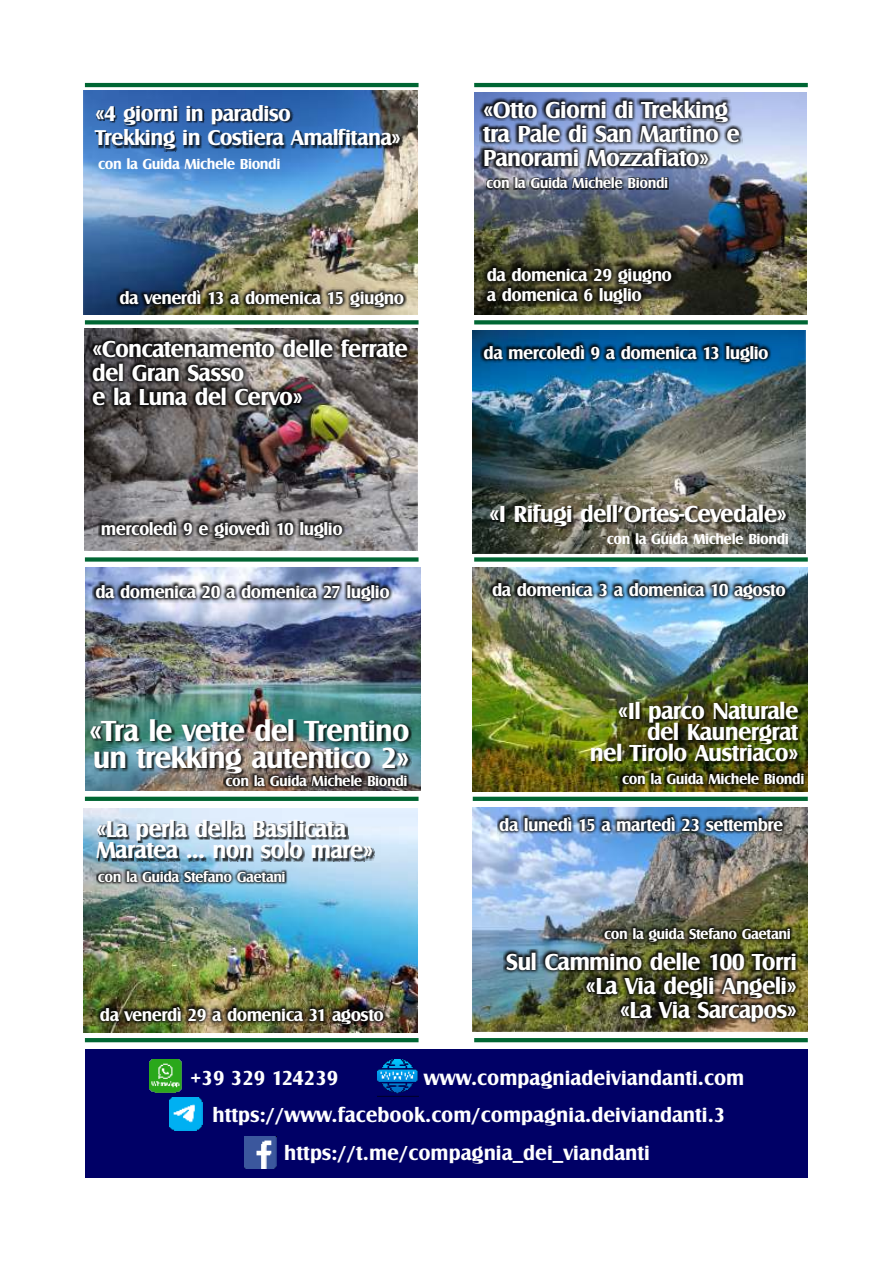
<style>
.page{position:relative;width:893px;height:1263px;background:#fff}
.page>*{position:absolute;margin:0;border:0;box-sizing:border-box;transform-origin:0 0}
.t1{font:700 30.15px/26.7px "Castle T";letter-spacing:-.03em;color:#fff}
.t2{font:700 24px/23.9px "Castle T";letter-spacing:-.03em;color:#fff}
.t3{font:700 22.2px/24.6px "Castle T";letter-spacing:-.03em;color:#fff}
.t4{font:700 21px "Castle T";color:#fff}
.t5{font:700 18px/20px "Castle T";letter-spacing:-.03em;color:#fff}
.t6{font:700 15px "Castle T";letter-spacing:-.03em;color:#fff}
</style>
<div class="page">
<img style="left:473px;top:807px;width:335px;height:224px">
<hr style="left:85px;top:83px;width:334px;height:4px;background:#063">
<svg style="left:85px;top:320px;width:334px;height:4px"></svg>
<img style="left:83px;top:90px;width:335px;height:224px">
<img style="left:97px;top:106px;width:306px;height:46px">
<img style="left:117px;top:287px;width:290px;height:24px">
<div style="left:85px;top:557px;width:334px;height:5px;background:#063"></div>
<img style="left:474px;top:93px;width:333px;height:222px">
<img style="left:480px;top:98px;width:263px;height:71px">
<img style="left:486px;top:177px;width:182px;height:12px">
<img style="left:480px;top:261px;width:199px;height:50px">
<hr style="left:85px;top:797px;width:334px;height:4px;background:#063">
<hr style="left:474px;top:83px;width:334px;height:4px;background:#063">
<svg style="left:474px;top:320px;width:334px;height:4px"></svg>
<div style="left:474px;top:557px;width:334px;height:5px;background:#063"></div>
<hr style="left:473px;top:797px;width:335px;height:4px;background:#063">
<img style="left:85px;top:567px;width:335px;height:223px">
<img style="left:92px;top:721px;width:319px;height:55px">
<img style="left:93px;top:582px;width:299px;height:22px">
<img style="left:224px;top:773px;width:185px;height:15px">
<img style="left:84px;top:329px;width:334px;height:222px">
<img style="left:90px;top:336px;width:321px;height:73px">
<img style="left:98px;top:517px;width:248px;height:24px">
<hr style="left:85px;top:1038px;width:334px;height:4px;background:#063">
<img style="left:503px;top:949px;width:297px;height:76px">
<img style="left:602px;top:926px;width:191px;height:19px">
<img style="left:497px;top:814px;width:289px;height:20px">
<hr style="left:474px;top:1038px;width:334px;height:4px;background:#063">
<div style="left:85px;top:1049px;width:723px;height:129px;background:#006"></div>
<img style="left:150px;top:1059px;width:32px;height:33px">
<img style="left:378px;top:1059px;width:40px;height:38px">
<img style="left:169px;top:1098px;width:33px;height:33px">
<img style="left:244px;top:1136px;width:33px;height:33px">
<img style="left:473px;top:330px;width:333px;height:223px">
<img style="left:492px;top:507px;width:296px;height:22px">
<img style="left:481px;top:342px;width:290px;height:23px">
<img style="left:473px;top:568px;width:335px;height:223px">
<img style="left:593px;top:703px;width:208px;height:61px">
<img style="left:490px;top:579px;width:298px;height:23px">
<img style="left:620px;top:771px;width:186px;height:15px">
<img style="left:83px;top:809px;width:335px;height:223px">
<img style="left:98px;top:822px;width:277px;height:39px">
<img style="left:97px;top:1004px;width:290px;height:23px">
<img style="left:96px;top:869px;width:191px;height:16px">
<p class="t3" style="left:95px;top:101px;width:307px">«4 giorni in paradiso<br>Trekking in Costiera Amalfitana»</p>
<p class="t6" style="left:98px;top:156px;width:184px">con la Guida Michele Biondi</p>
<p class="t5" style="left:119px;top:288px;width:286px">da venerdì 13 a domenica 15 giugno</p>
<p class="t2" style="left:92px;top:337px;width:318px">«Concatenamento delle ferrate del Gran Sasso<br>e la Luna del Cervo»</p>
<p class="t5" style="left:101px;top:519px;width:244px">mercoledì 9 e giovedì 10 luglio</p>
<p class="t5" style="left:95px;top:582px;width:296px">da domenica 20 a domenica 27 luglio</p>
<p class="t1" style="left:89px;top:718px;width:322px">«Tra le vette del Trentino un trekking autentico 2»</p>
<p class="t6" style="left:225px;top:774px;width:184px">con la Guida Michele Biondi</p>
<p class="t2" style="left:96px;top:818px;width:279px;line-height:21.3px">«La perla della Basilicata<br>Maratea ... non solo mare»</p>
<p class="t6" style="left:98px;top:870px;width:189px">con la Guida Stefano Gaetani</p>
<p class="t5" style="left:100px;top:1005px;width:285px">da venerdì 29 a domenica 31 agosto</p>
<p class="t2" style="left:483px;top:98px;width:258px">«Otto Giorni di Trekking tra Pale di San Martino e<br>Panorami Mozzafiato»</p>
<p class="t6" style="left:486px;top:176px;width:184px">con la Guida Michele Biondi</p>
<p class="t5" style="left:487px;top:265px;width:187px">da domenica 29 giugno a domenica 6 luglio</p>
<p class="t5" style="left:484px;top:343px;width:287px">da mercoledì 9 a domenica 13 luglio</p>
<p class="t2" style="left:489px;top:502px;width:300px">«I Rifugi dell’Ortes-Cevedale»</p>
<p class="t6" style="left:607px;top:531px;width:184px">con la Guida Michele Biondi</p>
<p class="t5" style="left:492px;top:580px;width:295px">da domenica 3 a domenica 10 agosto</p>
<p class="t2" style="left:590px;top:700px;width:210px;line-height:21.3px;text-align:right">«Il parco Naturale del Kaunergrat<br>nel Tirolo Austriaco»</p>
<p class="t6" style="left:622px;top:771px;width:184px">con la Guida Michele Biondi</p>
<p class="t5" style="left:499px;top:815px;width:286px">da lunedì 15 a martedì 23 settembre</p>
<p class="t6" style="left:604px;top:927px;width:188px">con la guida Stefano Gaetani</p>
<p class="t2" style="left:506px;top:950px;width:292px;text-align:right">Sul Cammino delle 100 Torri «La Via degli Angeli»<br>«La Via Sarcapos»</p>
<p class="t4" style="left:190px;top:1068px;width:150px">+39 329 124239</p>
<p class="t4" style="left:424px;top:1067px;width:322px">www.compagniadeiviandanti.com</p>
<p class="t4" style="left:213px;top:1104px;width:514px">https://www.facebook.com/compagnia.deiviandanti.3</p>
<p class="t4" style="left:284px;top:1143px;width:367px">https://t.me/compagnia_dei_viandanti</p>
</div>
